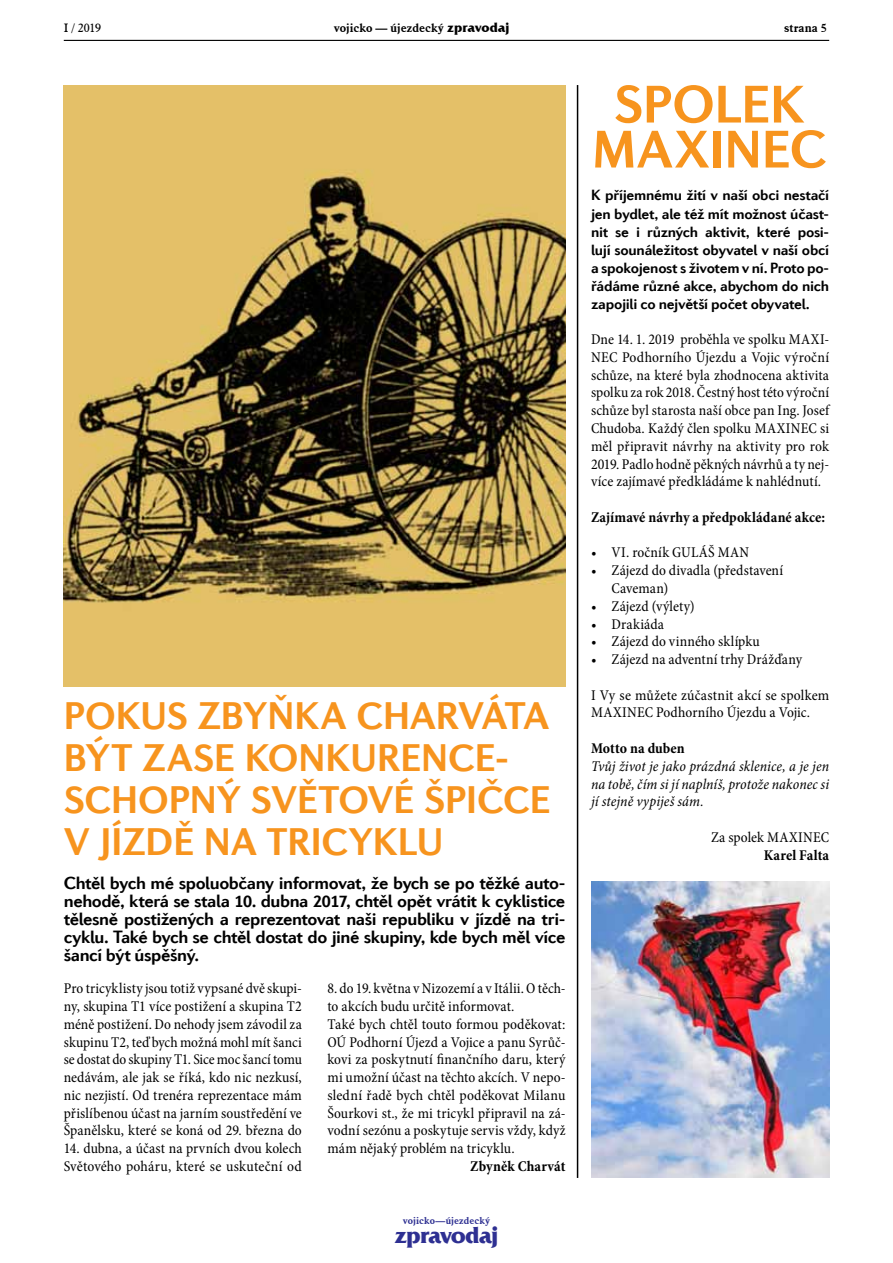
<style>
.page{position:relative;width:893px;height:1263px;background:#fff}
.page>*{position:absolute;margin:0;border:0;box-sizing:border-box;transform-origin:0 0}
.t1{font:700 54px/45px "Diverda Sans Com";color:#f7941e}
.t2{font:700 39px/42px "Diverda Sans Com";letter-spacing:-.005em;color:#f7941e}
.t3{font:700 39px "Diverda Sans Com";letter-spacing:.055em;color:#f7941e}
.t4{font:700 22.8px "Friz Quadrata Com";letter-spacing:-.035em;color:#2e3092}
.t5{font:700 18px/18px "Diverda Sans Com";letter-spacing:-.025em;color:#000;text-align:justify}
.t6{font:condensed 15px/17.7px "Minion Pro";letter-spacing:.005em;color:#000}
.t7{font:700 15px/18px "Diverda Sans Com";letter-spacing:-.02em;color:#000;text-align:justify}
.t8{font:italic condensed 15px/17.9px "Minion Pro";letter-spacing:.005em;color:#000;text-align:justify}
.t9{font:700 condensed 15px "Minion Pro";letter-spacing:.005em;color:#000}
.t10{font:700 12px "Aldine 721 BT";color:#000}
.t11{font:12px "Aldine 721 BT";color:#000}
.t12{font:700 9.9px "Aldine 721 BT";letter-spacing:.005em;color:#2e3092}
.s1{font-family:"Friz Quadrata IT Cby BT";font-size:13.5px}
</style>
<div class="page">
<hr style="left:64px;top:40px;width:765px;height:1px;background:#000">
<img style="left:64px;top:85px;width:502px;height:602px">
<hr style="left:577px;top:85px;width:1px;height:1093px;background:#000">
<img style="left:591px;top:881px;width:238px;height:297px">
<p class="t11" style="left:64px;top:20px;width:39px">I / 2019</p>
<p class="t10" style="left:334px;top:20px;width:177px">vojicko — újezdecký <span class="s1">zpravodaj</span></p>
<p class="t10" style="left:784px;top:20px;width:44px">strana 5</p>
<h2 class="t2" style="left:64px;top:694px;width:487px;text-indent:133px">Zbyňka Charváta být zase konkurence</h2>
<h2 class="t2" style="left:64px;top:694px;width:48px">Pokus</h2>
<h2 class="t2" style="left:495px;top:736px;width:16px">-</h2>
<h2 class="t2" style="left:64px;top:778px;width:27px">schopný</h2>
<h2 class="t2" style="left:251px;top:778px;width:276px">světové špi čce</h2>
<h2 class="t2" style="left:64px;top:820px;width:56px">v jízd</h2>
<h2 class="t3" style="left:173px;top:818px;width:266px">ě na tricyklu</h2>
<p class="t5" style="left:64px;top:874px;width:503px">Chtěl bych mé spoluobčany informovat, že bych se po těžké auto&shy;nehodě, která se stala 10. dubna 2017, chtěl opět vrátit k cyklistice tělesně postižených a reprezentovat naši republiku v jízdě na tri&shy;cyklu. Také bych se chtěl dostat do jiné skupiny, kde bych měl více šancí být úspěšný.</p>
<p class="t6" style="left:327px;top:980px;width:240px">8. do 19. května v Nizozemí a v Itálii. O těch&shy;to akcích budu určitě informovat.<br>Také bych chtěl touto formou poděkovat:<br>OÚ Podhorní Újezd a Vojice a panu Syrůč&shy;kovi za poskytnutí finančního daru, který mi umožní účast na těchto akcích. V nepo&shy;slední řadě bych chtěl poděkovat Milanu Šourkovi st., že mi tricykl připravil na zá&shy;vodní sezónu a poskytuje servis vždy, když mám nějaký problém na tricyklu.</p>
<p class="t9" style="left:470px;top:1156px;width:97px">Zbyněk Charvát</p>
<p class="t6" style="left:64px;top:980px;width:240px;text-align:justify">Pro tricyklisty jsou totiž vypsané dvě skupi&shy;ny, skupina T1 více postižení a skupina T2 méně postižení. Do nehody jsem závodil za skupinu T2, teď bych možná mohl mít šanci se dostat do skupiny T1. Sice moc šancí tomu nedávám, ale jak se říká, kdo nic nezkusí, nic nezjistí. Od trenéra reprezentace mám přislíbenou účast na jarním soustředění ve Španělsku, které se koná od 29. března do</p>
<p class="t6" style="left:64px;top:1140px;width:240px">14. dubna, a účast na prvních dvou kolech<br>Světového poháru, které se uskuteční od</p>
<p class="t12" style="left:403px;top:1214px;width:89px">vojicko—újezdecký</p>
<h3 class="t4" style="left:395px;top:1221px;width:105px">zpravodaj</h3>
<h1 class="t1" style="left:614px;top:81px;width:34px">spo</h1>
<h1 class="t1" style="left:592px;top:81px;width:181px;text-indent:123px">lek maxinec</h1>
<p class="t7" style="left:591px;top:186px;width:240px">K příjemnému žití v naší obci nestačí jen bydlet, ale též mít možnost účast&shy;nit se i různých aktivit, které posi&shy;lují sounáležitost obyvatel v naší obcí a spokojenost s životem v ní. Proto po&shy;řádáme různé akce, abychom do nich zapojili co největší počet obyvatel.</p>
<p class="t6" style="left:591px;top:331px;width:240px;text-align:justify">Dne 14. 1. 2019 proběhla ve spolku MAXI-NEC Podhorního Újezdu a Vojic výroční schůze, na které byla zhodnocena aktivita spolku za rok 2018. Čestný host této výroční schůze byl starosta naší obce pan Ing. Josef Chudoba. Každý člen spolku MAXINEC si měl připravit návrhy na aktivity pro rok 2019. Padlo hodně pěkných návrhů a ty nej&shy;více zajímavé předkládáme k nahlédnutí.</p>
<p class="t9" style="left:591px;top:507px;width:236px">Zajímavé návrhy a předpokládané akce:</p>
<p class="t6" style="left:591px;top:544px;width:160px">• VI. ročník GULÁŠ MAN</p>
<p class="t6" style="left:612px;top:562px;width:173px;text-indent:-21px">• Zájezd do divadla (představení<br>Caveman)</p>
<p class="t6" style="left:591px;top:597px;width:105px">• Zájezd (výlety)</p>
<p class="t6" style="left:591px;top:615px;width:75px">• Drakiáda</p>
<p class="t6" style="left:591px;top:633px;width:170px">• Zájezd do vinného sklípku</p>
<p class="t6" style="left:591px;top:651px;width:213px">• Zájezd na adventní trhy Drážďany</p>
<p class="t6" style="left:591px;top:686px;width:240px">I Vy se můžete zúčastnit akcí se spolkem<br>MAXINEC Podhorního Újezdu a Vojic.</p>
<p class="t9" style="left:591px;top:738px;width:95px">Motto na duben</p>
<p class="t8" style="left:591px;top:757px;width:240px">Tvůj život je jako prázdná sklenice, a je jen na tobě, čím si jí naplníš, protože nakonec si jí stejně vypiješ sám.</p>
<p class="t6" style="left:711px;top:828px;width:120px">Za spolek MAXINEC</p>
<p class="t9" style="left:764px;top:844px;width:67px">Karel Falta</p>
</div>
